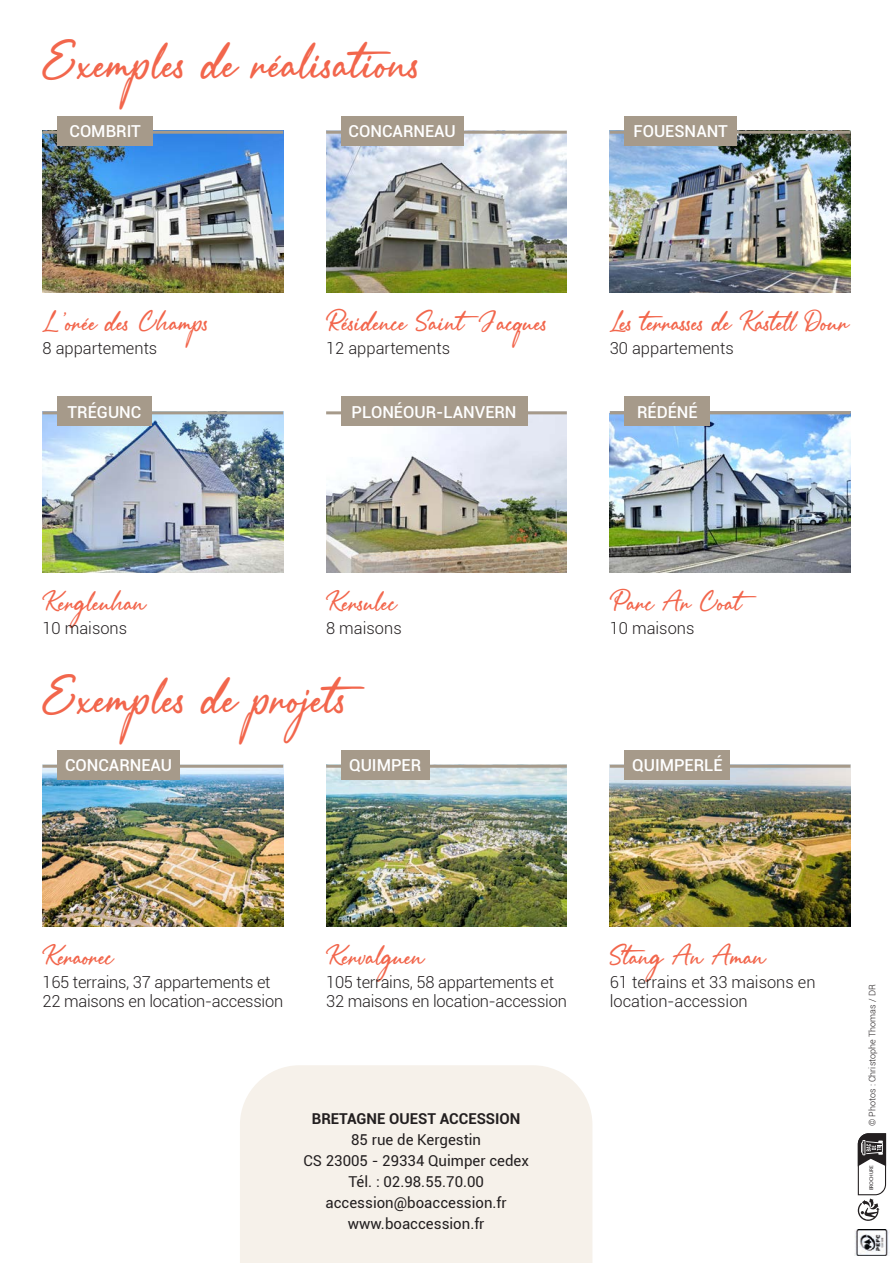
<style>
.page{position:relative;width:893px;height:1263px;background:#fff}
.page>*{position:absolute;margin:0;border:0;box-sizing:border-box;transform-origin:0 0}
.t1{font:46.5px "Manta Style Script DEMO";color:#f2664c}
.t2{font:25.5px "Manta Style Script DEMO";color:#f2664c}
.t3{font:300 16.5px/19.8px "Roboto";letter-spacing:-.005em;color:#231f20}
.t4{font:500 16.5px "Roboto";color:#fff}
.t5{font:15px/21px "Roboto";color:#231f20;text-align:center}
.t6{font:700 15px "Roboto";color:#231f20}
.t7{font:300 9px "Roboto";color:#231f20}
.t8{font:700 condensed 5.4px "Helvetica Neue";color:#231f20}
</style>
<div class="page">
<div style="left:240px;top:1065px;width:352px;height:198px;background:#f6f1ea"></div>
<img style="left:855px;top:1229px;width:34px;height:27px">
<svg style="left:858px;top:1133px;width:28px;height:88px"></svg>
<img style="left:326px;top:134px;width:241px;height:158px">
<hr style="left:326px;top:131px;width:241px;height:3px;background:#a69a8a">
<div style="left:341px;top:116px;width:123px;height:30px;background:#a69a8a"></div>
<img style="left:610px;top:134px;width:240px;height:158px">
<hr style="left:610px;top:131px;width:240px;height:3px;background:#a69a8a">
<div style="left:625px;top:116px;width:112px;height:30px;background:#a69a8a"></div>
<img style="left:43px;top:414px;width:240px;height:159px">
<hr style="left:43px;top:411px;width:240px;height:3px;background:#a69a8a">
<div style="left:57px;top:396px;width:95px;height:30px;background:#a69a8a"></div>
<img style="left:43px;top:134px;width:240px;height:158px">
<hr style="left:43px;top:131px;width:240px;height:3px;background:#a69a8a">
<div style="left:57px;top:116px;width:96px;height:30px;background:#a69a8a"></div>
<img style="left:326px;top:414px;width:240px;height:159px">
<hr style="left:326px;top:411px;width:241px;height:3px;background:#a69a8a">
<div style="left:341px;top:396px;width:186px;height:30px;background:#a69a8a"></div>
<img style="left:610px;top:414px;width:240px;height:159px">
<hr style="left:610px;top:411px;width:240px;height:3px;background:#a69a8a">
<div style="left:625px;top:396px;width:85px;height:30px;background:#a69a8a"></div>
<img style="left:43px;top:768px;width:240px;height:158px">
<hr style="left:43px;top:765px;width:240px;height:3px;background:#a69a8a">
<div style="left:57px;top:750px;width:123px;height:30px;background:#a69a8a"></div>
<img style="left:326px;top:768px;width:241px;height:158px">
<hr style="left:326px;top:765px;width:241px;height:3px;background:#a69a8a">
<div style="left:341px;top:750px;width:88px;height:30px;background:#a69a8a"></div>
<img style="left:610px;top:768px;width:240px;height:158px">
<hr style="left:610px;top:765px;width:240px;height:3px;background:#a69a8a">
<div style="left:625px;top:750px;width:105px;height:30px;background:#a69a8a"></div>
<h1 class="t1" style="left:43px;top:34px;width:381px">Exemples de réalisations</h1>
<p class="t4" style="left:70px;top:119px;width:73px">COMBRIT</p>
<p class="t4" style="left:349px;top:119px;width:109px">CONCARNEAU</p>
<p class="t4" style="left:634px;top:119px;width:96px">FOUESNANT</p>
<h2 class="t2" style="left:43px;top:306px;width:168px">L ’orée des Champs</h2>
<p class="t3" style="left:43px;top:337px;width:116px">8 appartements</p>
<h2 class="t2" style="left:326px;top:306px;width:223px">Résidence SaintJ acques</h2>
<p class="t3" style="left:326px;top:337px;width:126px">12 appartements</p>
<h2 class="t2" style="left:610px;top:306px;width:241px">Les terrasses de Kastell Dour</h2>
<p class="t3" style="left:610px;top:337px;width:126px">30 appartements</p>
<p class="t4" style="left:68px;top:400px;width:75px">TRÉGUNC</p>
<p class="t4" style="left:352px;top:400px;width:166px">PLONÉOUR-LANVERN</p>
<p class="t4" style="left:637px;top:400px;width:62px">RÉDÉNÉ</p>
<h2 class="t2" style="left:43px;top:586px;width:105px">Kergleuhan</h2>
<p class="t3" style="left:43px;top:618px;width:86px">10 maisons</p>
<h2 class="t2" style="left:326px;top:586px;width:72px">Kersulec</h2>
<p class="t3" style="left:326px;top:618px;width:77px">8 maisons</p>
<h1 class="t1" style="left:43px;top:669px;width:328px">Exemples de projets</h1>
<p class="t4" style="left:65px;top:753px;width:109px">CONCARNEAU</p>
<p class="t4" style="left:349px;top:753px;width:74px">QUIMPER</p>
<h2 class="t2" style="left:610px;top:586px;width:151px">Parc Ar Coat</h2>
<p class="t3" style="left:610px;top:618px;width:86px">10 maisons</p>
<p class="t4" style="left:632px;top:753px;width:92px">QUIMPERLÉ</p>
<h2 class="t2" style="left:43px;top:940px;width:72px">Keraorec</h2>
<p class="t3" style="left:43px;top:971px;width:242px">165 terrains, 37 appartements et<br>22 maisons en location-accession</p>
<h2 class="t2" style="left:326px;top:940px;width:100px">Kervalguen</h2>
<p class="t3" style="left:326px;top:971px;width:242px">105 terrains, 58 appartements et<br>32 maisons en location-accession</p>
<p class="t6" style="left:312px;top:1108px;width:210px">BRETAGNE OUEST ACCESSION</p>
<p class="t5" style="left:303px;top:1129px;width:227px">85 rue de Kergestin<br>CS 23005 - 29334 Quimper cedex<br>Tél. : 02.98.55.70.00 accession@boaccession.fr www.boaccession.fr</p>
<h2 class="t2" style="left:610px;top:940px;width:157px">Stang An Aman</h2>
<p class="t3" style="left:610px;top:971px;width:207px">61 terrains et 33 maisons en location-accession</p>
<p class="t7" style="left:866px;top:1126px;width:143px;rotate:-90deg">© Photos : Christophe Thomas / DR</p>
<p class="t8" style="left:868px;top:1190px;width:27px;rotate:-90deg">BROCHURE</p>
</div>
